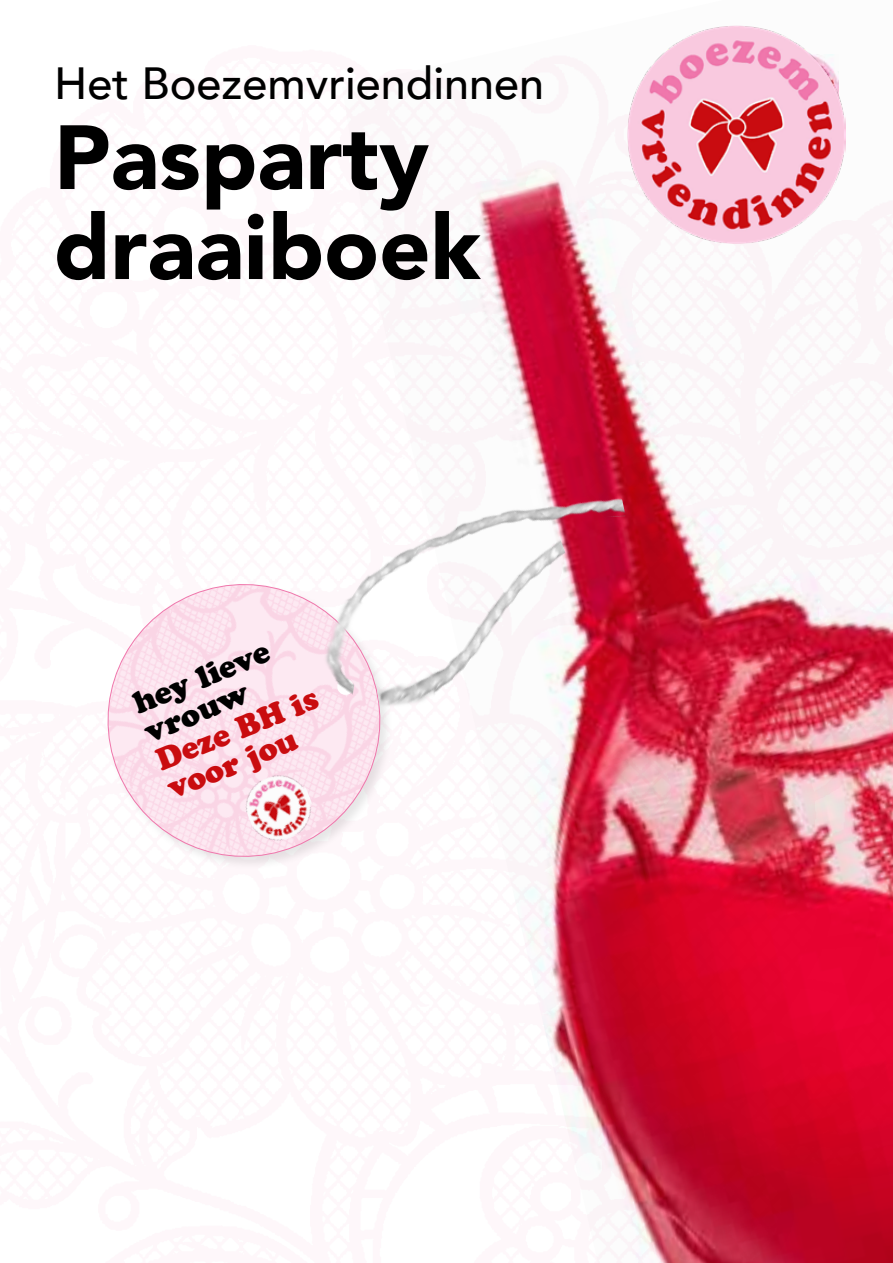
<style>
.page{position:relative;width:893px;height:1263px;background:#fff}
.page>*{position:absolute;margin:0;border:0;box-sizing:border-box;transform-origin:0 0}
.t1{font:900 90px/90px "Avenir";color:#000}
.t2{font:500 45px "Avenir";color:#000}
.t3{font:30.6px/30.6px "Cooper Black Std";color:#c90c0f}
.t4{font:30.6px/30.6px "Cooper Black Std";color:#000}
</style>
<div class="page">
<svg style="left:107px;top:584px;width:235px;height:283px"></svg>
<img style="left:237px;top:766px;width:84px;height:83px">
<img style="left:342px;top:25px;width:551px;height:1238px">
<img style="left:310px;top:273px;width:316px;height:483px">
<img style="left:627px;top:26px;width:218px;height:217px">
<p class="t2" style="left:54px;top:44px;width:492px">Het Boezemvriendinnen</p>
<h1 class="t1" style="left:54px;top:110px;width:428px">Pasparty draaiboek</h1>
<p class="t4" style="left:129px;top:690px;width:146px;rotate:-22deg">hey lieve vrouw</p>
<p class="t3" style="left:152px;top:747px;width:173px;rotate:-22deg">Deze BH is voor jou</p>
</div>
